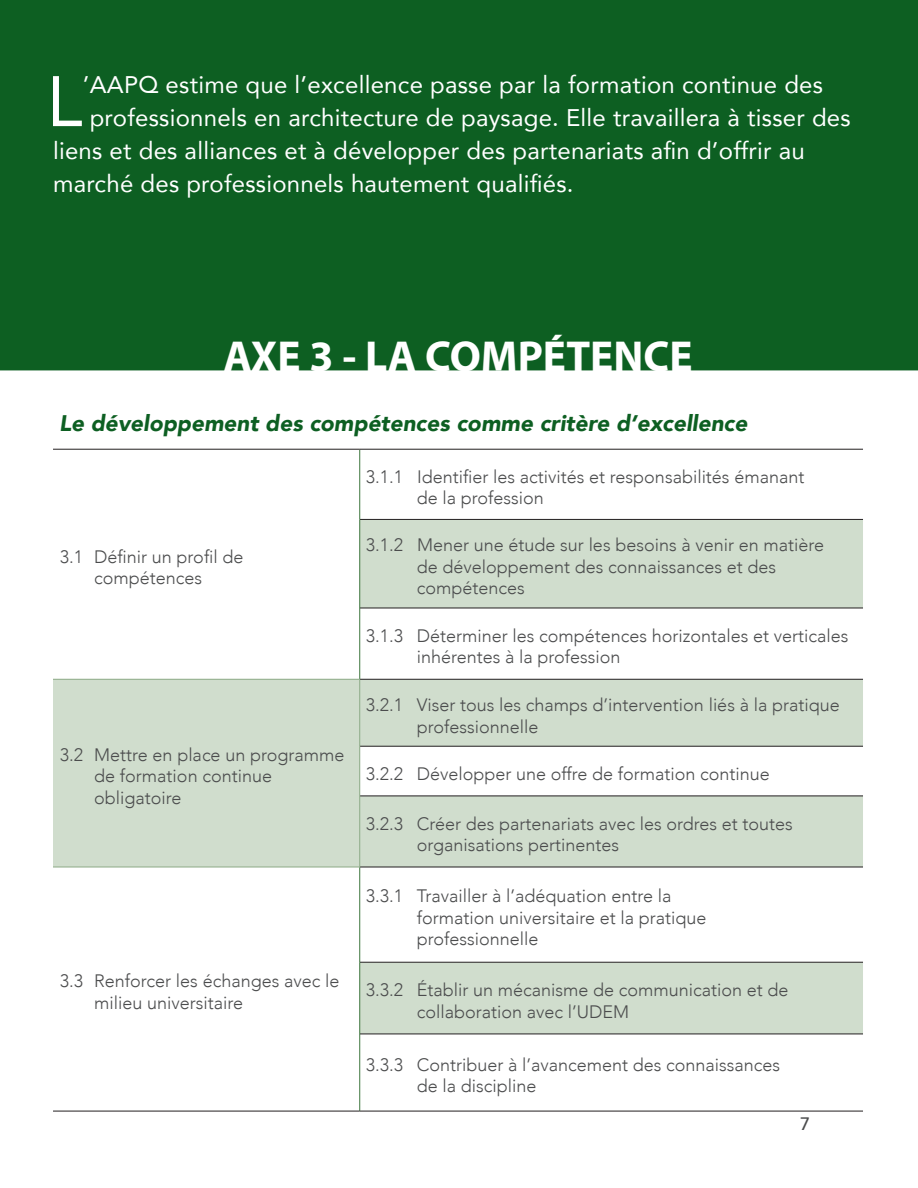
<style>
.page{position:relative;width:918px;height:1188px;background:#fff}
.page>*{position:absolute;margin:0;border:0;box-sizing:border-box;transform-origin:0 0}
.t1{font:70.65px "Avenir";color:#fff}
.t2{font:700 43.5px "Myriad Pro";color:#fff}
.t3{font:24px/33px "Avenir";letter-spacing:.01em;color:#fff}
.t4{font:italic 900 22.5px "Avenir";color:#0d5f22}
.t5{font:300 18px/21.6px "Avenir";color:#4b4c4d}
.t6{font:500 18px "Avenir";color:#4b4c4d}
</style>
<div class="page">
<div style="left:0;top:0;width:918px;height:370px;background:#0d5f22"></div>
<svg style="left:360px;top:520px;width:503px;height:347px;fill:#d0ddcd"></svg>
<div style="left:53px;top:679px;width:307px;height:188px;background:#d0ddcd"></div>
<svg style="left:360px;top:868px;width:503px;height:243px"></svg>
<hr style="left:360px;top:519px;width:503px;height:1px;background:#231f20">
<hr style="left:360px;top:608px;width:503px;height:1px;background:#231f20">
<hr style="left:360px;top:679px;width:503px;height:1px;background:#231f20">
<hr style="left:360px;top:746px;width:503px;height:1px;background:#231f20">
<hr style="left:360px;top:796px;width:503px;height:1px;background:#231f20">
<hr style="left:360px;top:867px;width:503px;height:1px;background:#231f20">
<hr style="left:360px;top:962px;width:503px;height:1px;background:#231f20">
<hr style="left:360px;top:1034px;width:503px;height:1px;background:#231f20">
<hr style="left:360px;top:1111px;width:503px;height:1px;background:#231f20">
<hr style="left:359px;top:450px;width:1px;height:69px;background:#3e763e">
<hr style="left:359px;top:519px;width:1px;height:89px;background:#3e763e">
<hr style="left:359px;top:608px;width:1px;height:71px;background:#3e763e">
<hr style="left:359px;top:867px;width:1px;height:95px;background:#3e763e">
<hr style="left:359px;top:962px;width:1px;height:72px;background:#3e763e">
<hr style="left:359px;top:1034px;width:1px;height:77px;background:#3e763e">
<hr style="left:53px;top:1111px;width:307px;height:1px;background:#231f20">
<hr style="left:53px;top:449px;width:307px;height:1px;background:#231f20">
<hr style="left:360px;top:449px;width:503px;height:1px;background:#231f20">
<hr style="left:53px;top:679px;width:307px;height:1px;background:#8dab87">
<hr style="left:359px;top:679px;width:1px;height:67px;background:#8dab87">
<hr style="left:359px;top:746px;width:1px;height:50px;background:#8dab87">
<hr style="left:359px;top:796px;width:1px;height:71px;background:#8dab87">
<hr style="left:53px;top:867px;width:307px;height:1px;background:#8dab87">
<p class="t1" style="left:47px;top:45px;width:37px">L</p>
<p class="t3" style="left:83px;top:68px;width:742px">’AAPQ estime que l’excellence passe par la formation continue des</p>
<p class="t3" style="left:53px;top:101px;width:799px;text-indent:37px">professionnels en architecture de paysage. Elle travaillera à tisser des liens et des alliances et à développer des partenariats afin d’offrir au marché des professionnels hautement qualifiés.</p>
<p class="t2" style="left:223px;top:328px;width:471px">AXE 3 - LA COMPÉTENCE</p>
<p class="t4" style="left:59px;top:404px;width:690px">Le développement des compétences comme critère d’excellence</p>
<p class="t5" style="left:60px;top:546px;width:185px;text-align:center">3.1 Définir un profil de compétences</p>
<p class="t5" style="left:94px;top:744px;width:252px;text-indent:-34px">3.2 Mettre en place un programme de formation continue obligatoire</p>
<p class="t5" style="left:94px;top:970px;width:247px;text-indent:-34px">3.3 Renforcer les échanges avec le milieu universitaire</p>
<p class="t5" style="left:417px;top:466px;width:389px;text-indent:-51px">3.1.1 Identifier les activités et responsabilités émanant de la profession</p>
<p class="t5" style="left:417px;top:534px;width:409px;text-indent:-51px">3.1.2 Mener une étude sur les besoins à venir en matière de développement des connaissances et des compétences</p>
<p class="t5" style="left:417px;top:625px;width:433px;text-indent:-51px">3.1.3 Déterminer les compétences horizontales et verticales inhérentes à la profession</p>
<p class="t5" style="left:417px;top:694px;width:424px;text-indent:-51px">3.2.1 Viser tous les champs d’intervention liés à la pratique professionnelle</p>
<p class="t5" style="left:366px;top:763px;width:406px">3.2.2 Développer une offre de formation continue</p>
<p class="t5" style="left:417px;top:813px;width:378px;text-indent:-51px">3.2.3 Créer des partenariats avec les ordres et toutes organisations pertinentes</p>
<p class="t5" style="left:417px;top:885px;width:291px;text-indent:-51px">3.3.1 Travailler à l’adéquation entre la formation universitaire et la pratique professionnelle</p>
<p class="t5" style="left:417px;top:979px;width:373px;text-indent:-51px">3.3.2 Établir un mécanisme de communication et de collaboration avec l’UDEM</p>
<p class="t5" style="left:417px;top:1054px;width:365px;text-indent:-51px">3.3.3 Contribuer à l’avancement des connaissances de la discipline</p>
<p class="t6" style="left:800px;top:1109px;width:12px">7</p>
</div>
